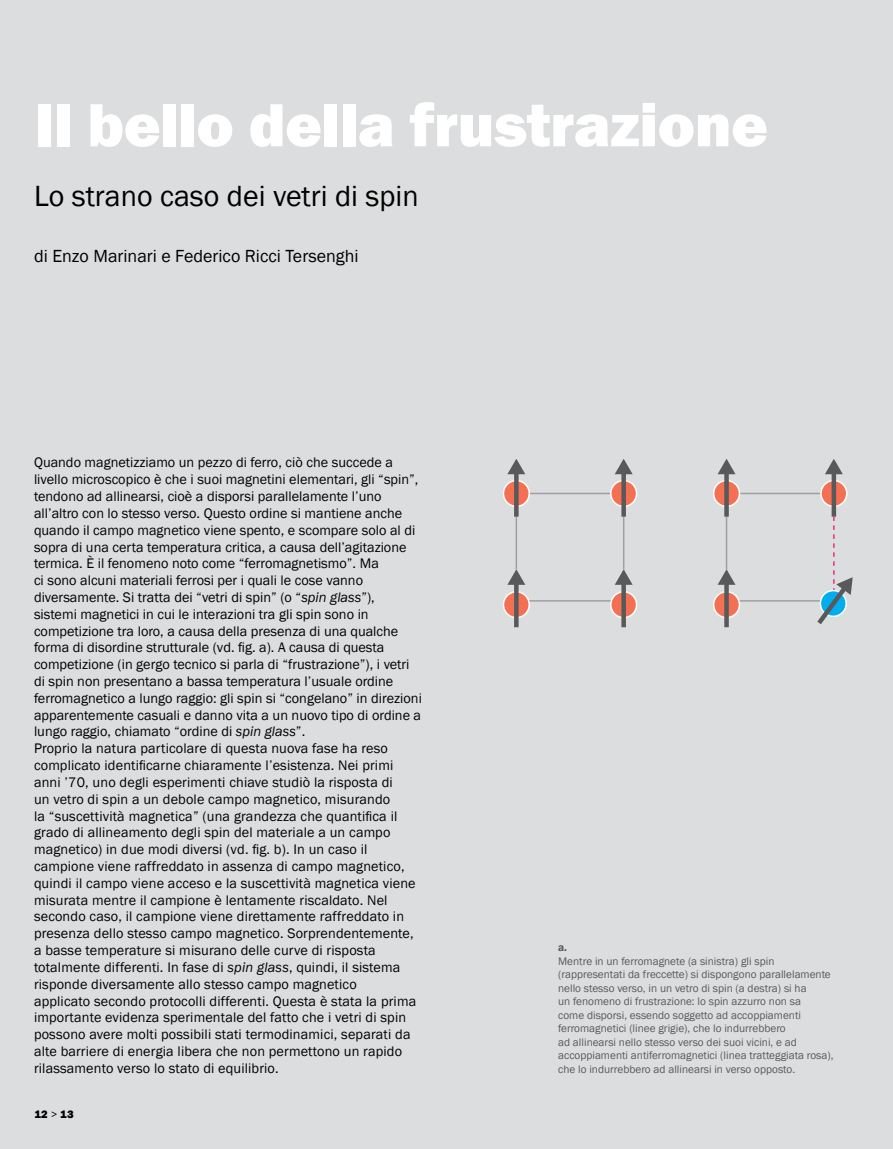
<style>
.page{position:relative;width:893px;height:1149px;background:#fff}
.page>*{position:absolute;margin:0;border:0;box-sizing:border-box;transform-origin:0 0}
.t1{font:800 63px "Franklin Gothic";letter-spacing:-.005em;color:#fff}
.t2{font:30px "Franklin Gothic";color:#000}
.t3{font:18px "Franklin Gothic";color:#000}
.t4{font:14.25px/16.8px "Franklin Gothic";letter-spacing:.005em;color:#000}
.t5{font:11.25px/13.5px "Franklin Gothic";color:#58595b}
.t6{font:800 11.25px "Franklin Gothic";color:#000}
.t7{font:600 11.25px "Franklin Gothic";color:#58595b}
.s1{font-style:italic}
.s2{font-weight:400}
</style>
<div class="page">
<div style="left:0;top:0;width:893px;height:1148px;background:#dcddde"></div>
<div style="left:726px;top:492px;width:109px;height:109px;border:2px solid #9d9fa2"></div>
<div style="left:516px;top:492px;width:108px;height:109px;border:2px solid #9d9fa2"></div>
<div style="left:503px;top:480px;width:26px;height:26px;background:#f37053;border-radius:50%"></div>
<div style="left:503px;top:479px;width:27px;height:28px;border:2px solid #fff;border-radius:50%"></div>
<div style="left:514px;top:471px;width:5px;height:45px;background:#58595b"></div>
<svg style="left:507px;top:459px;width:18px;height:15px"></svg>
<div style="left:503px;top:591px;width:26px;height:26px;background:#f37053;border-radius:50%"></div>
<div style="left:503px;top:591px;width:27px;height:27px;border:2px solid #fff;border-radius:50%"></div>
<div style="left:514px;top:582px;width:5px;height:45px;background:#58595b"></div>
<svg style="left:508px;top:569px;width:17px;height:15px"></svg>
<div style="left:611px;top:480px;width:26px;height:26px;background:#f37053;border-radius:50%"></div>
<div style="left:610px;top:479px;width:27px;height:28px;border:2px solid #fff;border-radius:50%"></div>
<div style="left:621px;top:471px;width:5px;height:45px;background:#58595b"></div>
<svg style="left:615px;top:459px;width:18px;height:15px"></svg>
<div style="left:611px;top:591px;width:26px;height:26px;background:#f37053;border-radius:50%"></div>
<div style="left:610px;top:591px;width:27px;height:27px;border:2px solid #fff;border-radius:50%"></div>
<div style="left:621px;top:582px;width:5px;height:45px;background:#58595b"></div>
<svg style="left:615px;top:569px;width:17px;height:15px"></svg>
<div style="left:714px;top:480px;width:25px;height:26px;background:#f37053;border-radius:50%"></div>
<div style="left:713px;top:479px;width:27px;height:28px;border:2px solid #fff;border-radius:50%"></div>
<div style="left:724px;top:471px;width:5px;height:45px;background:#58595b"></div>
<svg style="left:718px;top:459px;width:17px;height:15px"></svg>
<div style="left:714px;top:591px;width:25px;height:26px;background:#f37053;border-radius:50%"></div>
<div style="left:713px;top:591px;width:27px;height:27px;border:2px solid #fff;border-radius:50%"></div>
<div style="left:724px;top:582px;width:5px;height:45px;background:#58595b"></div>
<svg style="left:718px;top:569px;width:17px;height:15px"></svg>
<svg style="left:821px;top:480px;width:26px;height:26px"></svg>
<div style="left:820px;top:479px;width:27px;height:28px;border:2px solid #fff;border-radius:50%"></div>
<svg style="left:813px;top:509px;width:40px;height:116px"></svg>
<hr style="left:832px;top:471px;width:4px;height:45px;background:#58595b">
<svg style="left:825px;top:459px;width:18px;height:15px"></svg>
<h1 class="t1" style="left:34px;top:84px;width:736px">Il bello della frustrazione</h1>
<h2 class="t2" style="left:34px;top:178px;width:386px">Lo strano caso dei vetri di spin</h2>
<p class="t3" style="left:34px;top:244px;width:326px">di Enzo Marinari e Federico Ricci Tersenghi</p>
<p class="t4" style="left:34px;top:454px;width:389px">Quando magnetizziamo un pezzo di ferro, ciò che succede a livello microscopico è che i suoi magnetini elementari, gli “spin”, tendono ad allinearsi, cioè a disporsi parallelamente l’uno all’altro con lo stesso verso. Questo ordine si mantiene anche quando il campo magnetico viene spento, e scompare solo al di sopra di una certa temperatura critica, a causa dell’agitazione termica. È il fenomeno noto come “ferromagnetismo”. Ma<br>ci sono alcuni materiali ferrosi per i quali le cose vanno diversamente. Si tratta dei “vetri di spin” (o “<span class="s1">spin glass</span>”),<br>sistemi magnetici in cui le interazioni tra gli spin sono in competizione tra loro, a causa della presenza di una qualche forma di disordine strutturale (vd. fig. a). A causa di questa competizione (in gergo tecnico si parla di “frustrazione”), i vetri di spin non presentano a bassa temperatura l’usuale ordine ferromagnetico a lungo raggio: gli spin si “congelano” in direzioni apparentemente casuali e danno vita a un nuovo tipo di ordine a lungo raggio, chiamato “ordine di <span class="s1">spin glass</span>”.<br>Proprio la natura particolare di questa nuova fase ha reso complicato identificarne chiaramente l’esistenza. Nei primi anni ’70, uno degli esperimenti chiave studiò la risposta di<br>un vetro di spin a un debole campo magnetico, misurando<br>la “suscettività magnetica” (una grandezza che quantifica il grado di allineamento degli spin del materiale a un campo magnetico) in due modi diversi (vd. fig. b). In un caso il campione viene raffreddato in assenza di campo magnetico, quindi il campo viene acceso e la suscettività magnetica viene misurata mentre il campione è lentamente riscaldato. Nel secondo caso, il campione viene direttamente raffreddato in presenza dello stesso campo magnetico. Sorprendentemente, a basse temperature si misurano delle curve di risposta totalmente differenti. In fase di <span class="s1">spin glass</span>, quindi, il sistema risponde diversamente allo stesso campo magnetico<br>applicato secondo protocolli differenti. Questa è stata la prima importante evidenza sperimentale del fatto che i vetri di spin possono avere molti possibili stati termodinamici, separati da alte barriere di energia libera che non permettono un rapido rilassamento verso lo stato di equilibrio.</p>
<p class="t6" style="left:34px;top:1106px;width:41px">12 <span class="s2">&gt;</span> 13</p>
<p class="t7" style="left:558px;top:940px;width:10px">a.</p>
<p class="t5" style="left:558px;top:954px;width:277px">Mentre in un ferromagnete (a sinistra) gli spin (rappresentati da freccette) si dispongono parallelamente nello stesso verso, in un vetro di spin (a destra) si ha<br>un fenomeno di frustrazione: lo spin azzurro non sa<br>come disporsi, essendo soggetto ad accoppiamenti ferromagnetici (linee grigie), che lo indurrebbero<br>ad allinearsi nello stesso verso dei suoi vicini, e ad accoppiamenti antiferromagnetici (linea tratteggiata rosa), che lo indurrebbero ad allinearsi in verso opposto.</p>
</div>
